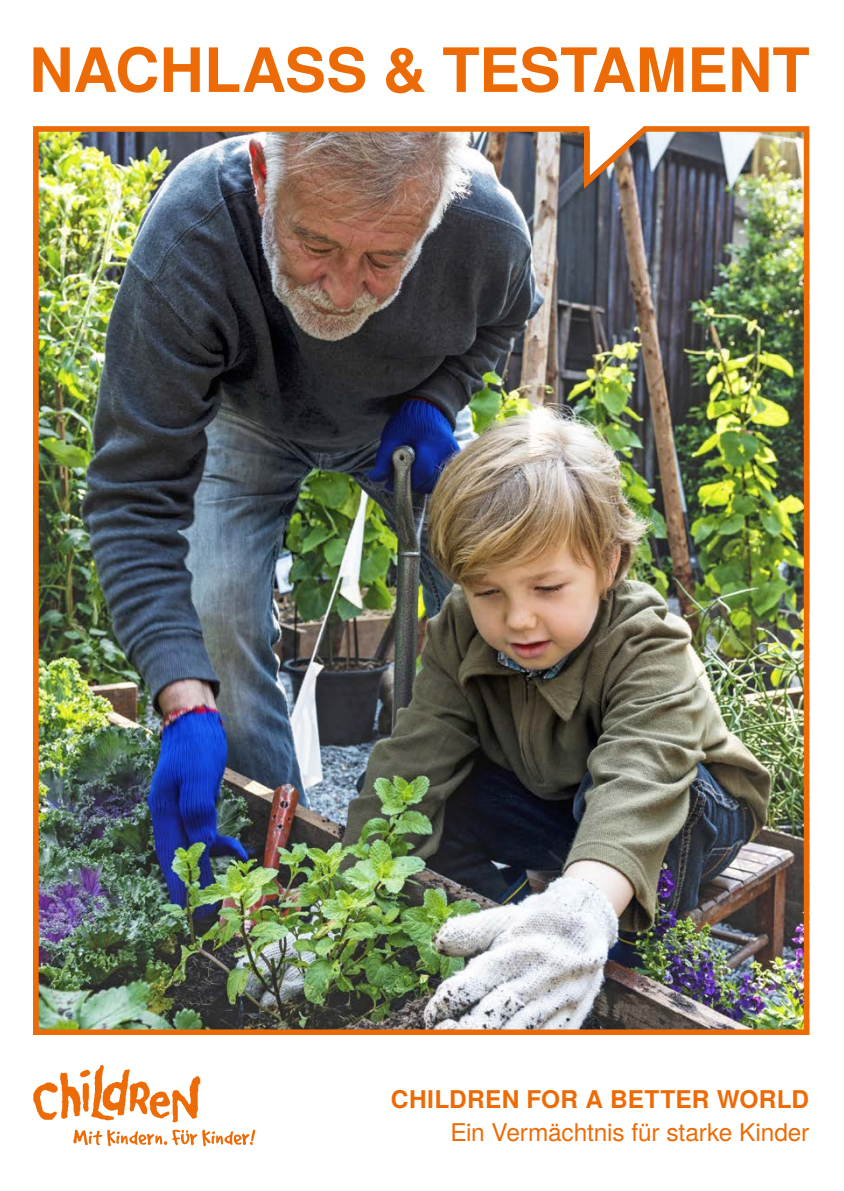
<style>
.page{position:relative;width:844px;height:1191px;background:#fff}
.page>*{position:absolute;margin:0;border:0;box-sizing:border-box;transform-origin:0 0}
.t1{font:700 61.07px "Te X Gyre Heros";letter-spacing:-.005em;color:#ed6b06}
.t2{font:24.5px "Te X Gyre Heros";letter-spacing:-.005em;color:#ed6b06}
.t3{font:700 24.5px "Te X Gyre Heros";letter-spacing:.01em;color:#ed6b06}
</style>
<div class="page">
<svg style="left:73px;top:1129px;width:182px;height:17px"></svg>
<svg style="left:33px;top:1065px;width:167px;height:57px"></svg>
<img style="left:33px;top:126px;width:777px;height:909px">
<h1 class="t1" style="left:29px;top:23px;width:781px">NACHLASS &amp; TESTAMENT</h1>
<p class="t3" style="left:391px;top:1080px;width:420px">CHILDREN FOR A BETTER WORLD</p>
<p class="t2" style="left:450px;top:1113px;width:360px">Ein Vermächtnis für starke Kinder</p>
</div>
